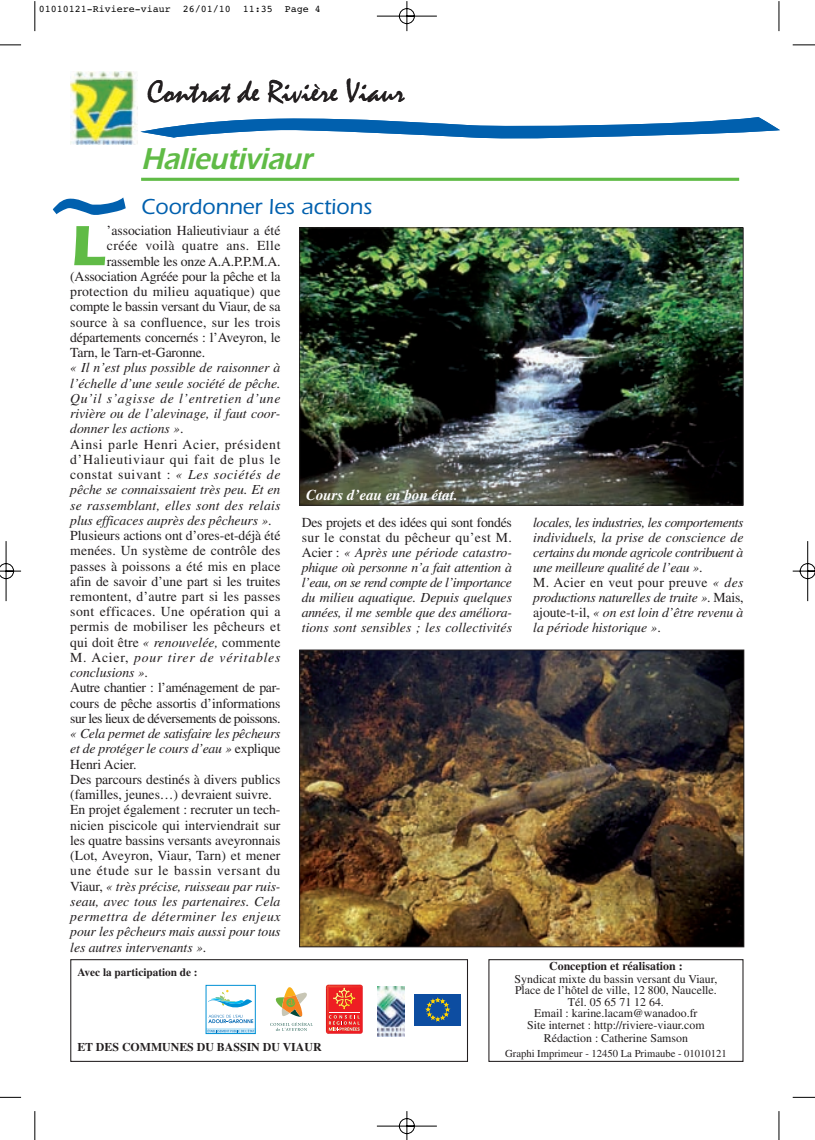
<style>
.page{position:relative;width:815px;height:1140px;background:#fff}
.page>*{position:absolute;margin:0;border:0;box-sizing:border-box;transform-origin:0 0}
.t1{font:700 58.62px "Itc Eras";color:#60bb46}
.t2{font:32.5px "Mistral";color:#231f20}
.t3{font:italic 600 31.25px "Itc Eras";color:#60bb46;scale:.9 1}
.t4{font:500 22.5px "Itc Eras";color:#0160ae}
.t5{font:italic 700 15px "Times";color:#fff}
.t6{font:13.75px/15.2px "Times";letter-spacing:-.005em;color:#231f20}
.t7{font:italic 13.75px/15px "Times";letter-spacing:-.02em;color:#231f20;text-align:justify}
.t8{font:13.75px "Times";letter-spacing:.02em;color:#231f20}
.t9{font:13.75px "Times";letter-spacing:.015em;color:#231f20}
.t10{font:13.75px "Times";letter-spacing:.03em;color:#231f20}
.t11{font:11.88px/11.5px "Times";color:#231f20;text-align:center}
.t12{font:700 11.88px "Times";color:#231f20}
.t13{font:700 11.25px "Times";color:#231f20}
.t14{font:10.62px "Times";color:#231f20}
.t15{font:10px "Courier";color:#000}
.s1{font-style:italic}
.s2{font-style:normal}
</style>
<div class="page">
<img style="left:0;top:1px;width:815px;height:1139px">
<p class="t15" style="left:39px;top:6px;width:284px">01010121-Riviere-viaur 26/01/10 11:35 Page 4</p>
<h2 class="t2" style="left:148px;top:79px;width:259px">Contrat de Rivière Viaur</h2>
<h3 class="t3" style="left:141px;top:148px;width:196px">Halieutiviaur</h3>
<h3 class="t4" style="left:141px;top:199px;width:232px">Coordonner les actions</h3>
<h1 class="t1" style="left:70px;top:226px;width:36px">L</h1>
<p class="t6" style="left:107px;top:224px;width:175px">’association Halieutiviaur a été</p>
<p class="t10" style="left:107px;top:241px;width:175px">créée voilà quatre ans. Elle</p>
<p class="t6" style="left:107px;top:255px;width:175px">rassemble les onze A.A.P.P.M.A.</p>
<p class="t6" style="left:70px;top:270px;width:212px">(Association Agréée pour la pêche et la</p>
<p class="t8" style="left:70px;top:287px;width:212px">protection du milieu aquatique) que</p>
<p class="t6" style="left:70px;top:300px;width:212px">compte le bassin versant du Viaur, de sa</p>
<p class="t9" style="left:70px;top:317px;width:212px">source à sa confluence, sur les trois</p>
<p class="t6" style="left:70px;top:331px;width:212px">départements concernés : l’Aveyron, le</p>
<p class="t6" style="left:70px;top:346px;width:137px">Tarn, le Tarn-et-Garonne.</p>
<p class="t6" style="left:70px;top:361px;width:212px"><span class="s1">« Il n’est plus possible de raisonner à l’échelle d’une seule société de pêche.<br>Qu’il s’agisse de l’entretien d’une rivière ou de l’alevinage, il faut coor&shy;donner les actions »</span>.<br>Ainsi parle Henri Acier, président d’Halieutiviaur qui fait de plus le constat suivant : <span class="s1">« Les sociétés de pêche se connaissaient très peu. Et en se rassemblant, elles sont des relais plus efficaces auprès des pêcheurs »</span>.<br>Plusieurs actions ont d’ores-et-déjà été menées. Un système de contrôle des passes à poissons a été mis en place afin de savoir d’une part si les truites remontent, d’autre part si les passes sont efficaces. Une opération qui a permis de mobiliser les pêcheurs et qui doit être <span class="s1">« renouvelée,</span> commente M. Acier, <span class="s1">pour tirer de véritables conclusions »</span>.<br>Autre chantier : l’aménagement de par&shy;cours de pêche assortis d’informations sur les lieux de déversements de poissons.</p>
<p class="t6" style="left:70px;top:727px;width:212px"><span class="s1">« Cela permet de satisfaire les pêcheurs et de protéger le cours d’eau »</span> explique Henri Acier.<br>Des parcours destinés à divers publics (familles, jeunes…) devraient suivre.<br>En projet également : recruter un tech&shy;nicien piscicole qui interviendrait sur les quatre bassins versants aveyronnais (Lot, Aveyron, Viaur, Tarn) et mener une étude sur le bassin versant du Viaur, <span class="s1">« très précise, ruisseau par ruis&shy;seau, avec tous les partenaires. Cela permettra de déterminer les enjeux pour les pêcheurs mais aussi pour tous les autres intervenants »</span>.</p>
<p class="t5" style="left:306px;top:490px;width:154px">Cours d’eau en bon état.</p>
<p class="t7" style="left:302px;top:517px;width:212px"><span class="s2">Des projets et des idées qui sont fondés sur le constat du pêcheur qu’est M.<br>Acier :</span> « Après une période catastro&shy;phique où personne n’a fait attention à l’eau, on se rend compte de l’importance du milieu aquatique. Depuis quelques années, il me semble que des améliora&shy;tions sont sensibles ; les collectivités</p>
<p class="t7" style="left:533px;top:517px;width:212px;text-align:left">locales, les industries, les comportements individuels, la prise de conscience de certains du monde agricole contribuent à une meilleure qualité de l’eau »<span class="s2">.<br>M. Acier en veut pour preuve</span> « des productions naturelles de truite »<span class="s2">. Mais, ajoute-t-il,</span> « on est loin d’être revenu à la période historique »<span class="s2">.</span></p>
<p class="t13" style="left:77px;top:968px;width:122px">Avec la participation de :</p>
<p class="t12" style="left:77px;top:1043px;width:246px">ET DES COMMUNES DU BASSIN DU VIAUR</p>
<p class="t12" style="left:549px;top:961px;width:135px">Conception et réalisation :</p>
<p class="t11" style="left:515px;top:974px;width:204px">Syndicat mixte du bassin versant du Viaur, Place de l’hôtel de ville, 12 800, Naucelle.<br>Tél. 05 65 71 12 64.<br>Email : karine.lacam@wanadoo.fr<br>Site internet : http://riviere-viaur.com</p>
<p class="t11" style="left:544px;top:1033px;width:146px">Rédaction : Catherine Samson</p>
<p class="t14" style="left:505px;top:1050px;width:223px">Graphi Imprimeur - 12450 La Primaube - 01010121</p>
</div>
